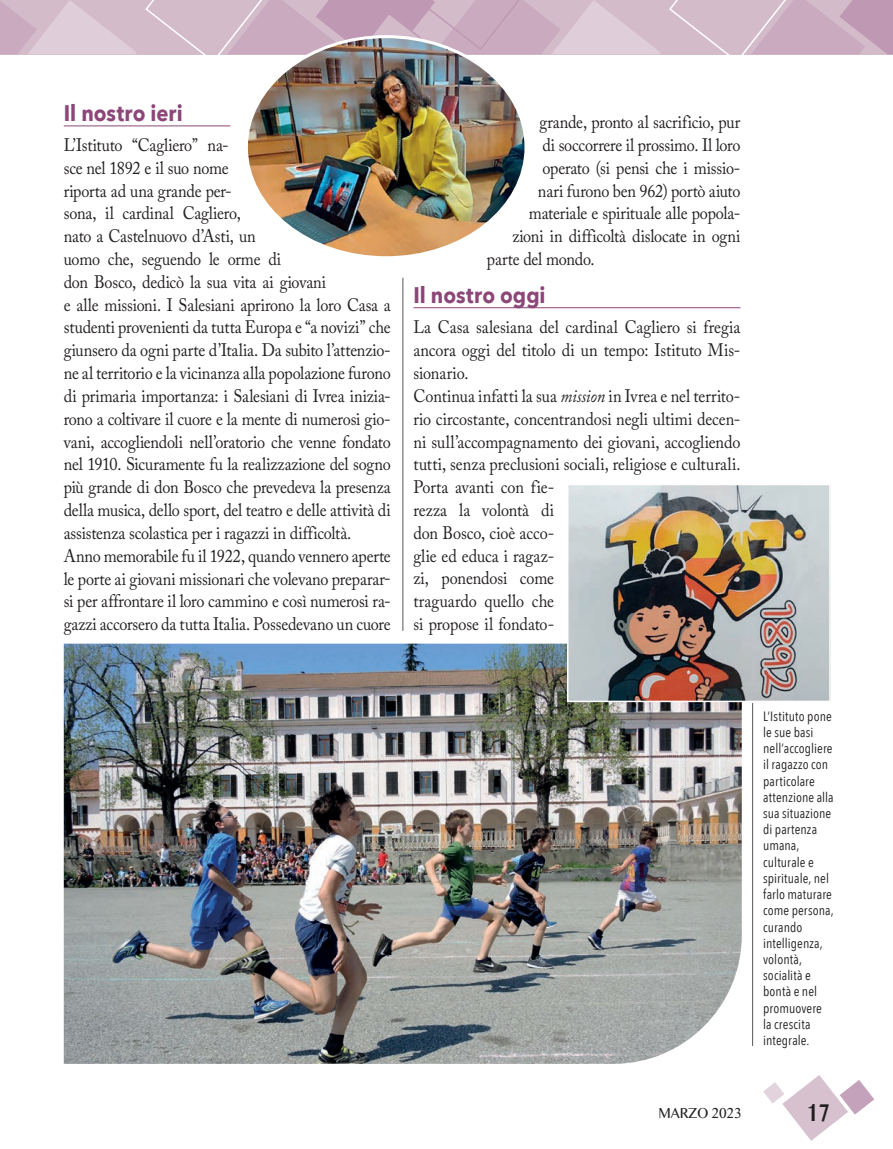
<style>
.page{position:relative;width:893px;height:1149px;background:#fff}
.page>*{position:absolute;margin:0;border:0;box-sizing:border-box;transform-origin:0 0}
.t1{font:700 22.5px "Avenir Next";color:#8c4677;scale:.9 1}
.t2{font:700 22.5px "Bangla MN";color:#231f20;scale:.8 1}
.t3{font:18px/22.8px "Adobe Caslon Pro";letter-spacing:-.01em;color:#231f20;scale:.9 1}
.t4{font:13.5px/16.2px "Avenir Next Condensed";letter-spacing:.01em;color:#231f20}
.t5{font:13.5px "Bangla MN";color:#231f20;scale:.9 1}
.s1{font-style:italic}
</style>
<div class="page">
<svg style="left:0;top:0;width:893px;height:54px;background:#d0b6c7"></svg>
<svg style="left:763px;top:1075px;width:111px;height:65px"></svg>
<hr style="left:403px;top:277px;width:1px;height:353px;background:#57585a">
<hr style="left:64px;top:126px;width:166px;height:1px;background:#8c4677">
<hr style="left:413px;top:307px;width:327px;height:1px;background:#8c4677">
<img style="left:246px;top:37px;width:280px;height:218px">
<img style="left:64px;top:643px;width:678px;height:420px">
<img style="left:570px;top:486px;width:258px;height:213px">
<div style="left:567px;top:483px;width:264px;height:219px;border:2px solid #fff"></div>
<hr style="left:752px;top:702px;width:1px;height:343px;background:#57585a">
<p class="t1" style="left:64px;top:94px;width:134px">Il nostro ieri</p>
<p class="t3" style="left:64px;top:133px;width:365px">L’Istituto “Cagliero” na-<br>sce nel 1892 e il suo nome<br>riporta ad una grande per-<br>sona, il cardinal Cagliero,<br>nato a Castelnuovo d’Asti, un<br>uomo che, seguendo le orme di<br>don Bosco, dedicò la sua vita ai giovani<br>e alle missioni. I Salesiani aprirono la loro Casa a studenti provenienti da tutta Europa e “a novizi” che giunsero da ogni parte d’Italia. Da subito l’attenzio&shy;ne al territorio e la vicinanza alla popolazione furono di primaria importanza: i Salesiani di Ivrea inizia&shy;rono a coltivare il cuore e la mente di numerosi gio&shy;vani, accogliendoli nell’oratorio che venne fondato nel 1910. Sicuramente fu la realizzazione del sogno più grande di don Bosco che prevedeva la presenza della musica, dello sport, del teatro e delle attività di assistenza scolastica per i ragazzi in difficoltà.<br>Anno memorabile fu il 1922, quando vennero aperte le porte ai giovani missionari che volevano preparar&shy;si per affrontare il loro cammino e così numerosi ra&shy;gazzi accorsero da tutta Italia. Possedevano un cuore</p>
<p class="t3" style="left:539px;top:110px;width:225px">grande, pronto al sacrificio, pur</p>
<p class="t3" style="left:542px;top:133px;width:222px">di soccorrere il prossimo. Il loro</p>
<p class="t3" style="left:542px;top:156px;width:222px">operato (si pensi che i missio-</p>
<p class="t3" style="left:538px;top:179px;width:226px">nari furono ben 962) portò aiuto</p>
<p class="t3" style="left:529px;top:202px;width:237px">materiale e spirituale alle popola-</p>
<p class="t3" style="left:512px;top:224px;width:255px">zioni in difficoltà dislocate in ogni</p>
<p class="t3" style="left:487px;top:247px;width:121px">parte del mondo.</p>
<p class="t1" style="left:413px;top:276px;width:148px">Il nostro oggi</p>
<p class="t3" style="left:413px;top:316px;width:365px">La Casa salesiana del cardinal Cagliero si fregia ancora oggi del titolo di un tempo: Istituto Mis&shy;sionario.<br>Continua infatti la sua <span class="s1">mission</span> in Ivrea e nel territo&shy;rio circostante, concentrandosi negli ultimi decen&shy;ni sull’accompagnamento dei giovani, accogliendo tutti, senza preclusioni sociali, religiose e culturali.<br>Porta avanti con fie-<br>rezza la volontà di<br>don Bosco, cioè acco-<br>glie ed educa i ragaz-<br>zi, ponendosi come<br>traguardo quello che<br>si propose il fondato-</p>
<p class="t4" style="left:763px;top:707px;width:72px">L‘Istituto pone le sue basi nell’accogliere il ragazzo con particolare attenzione alla sua situazione di partenza umana, culturale e spirituale, nel farlo maturare come persona, curando intelligenza, volontà, socialità e bontà e nel promuovere la crescita integrale.</p>
<p class="t5" style="left:658px;top:1103px;width:94px">MARZO 2023</p>
<p class="t2" style="left:807px;top:1099px;width:30px">17</p>
</div>
